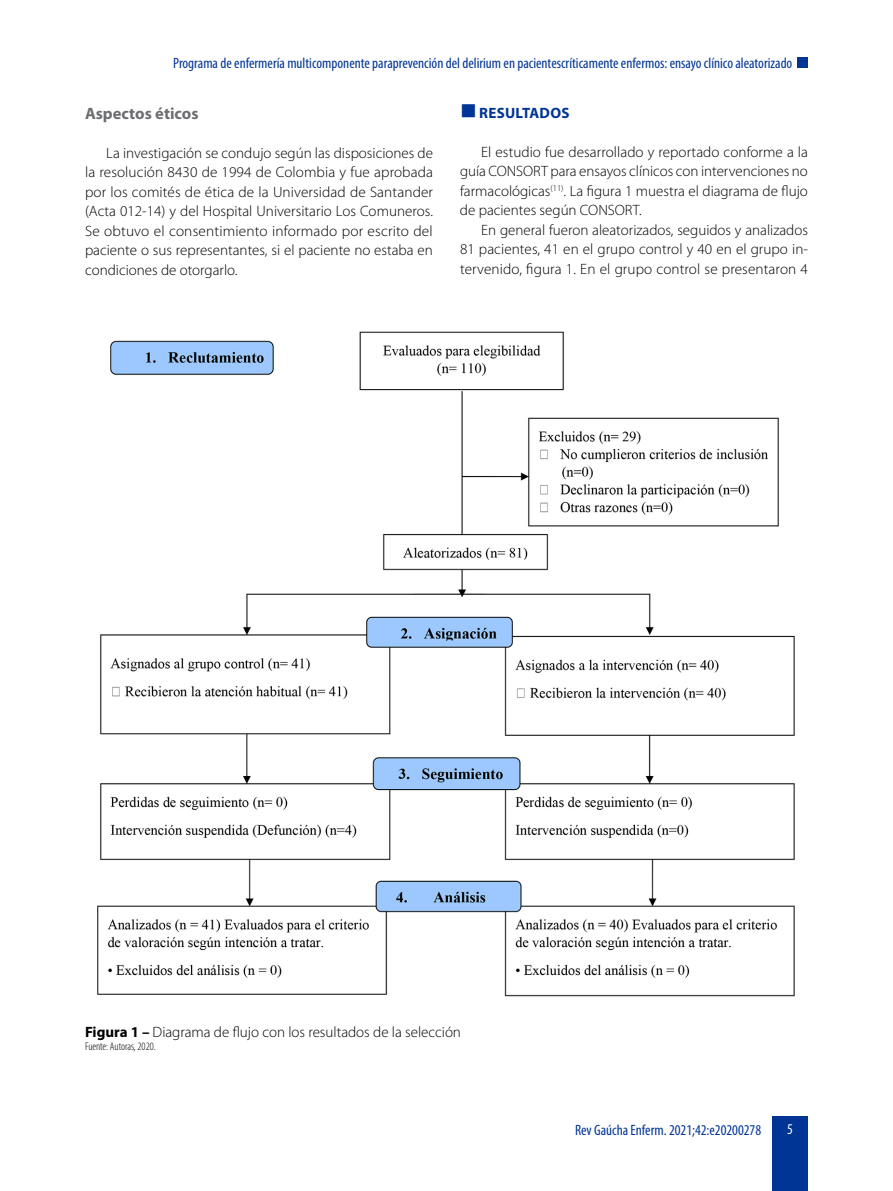
<style>
.page{position:relative;width:893px;height:1191px;background:#fff}
.page>*{position:absolute;margin:0;border:0;box-sizing:border-box;transform-origin:0 0}
.t1{font:700 16.5px "Myriad Pro";color:#6d6e71}
.t2{font:300 15px/19.5px "Myriad Pro";color:#000;text-align:justify}
.t3{font:condensed 15px "Myriad Pro";color:#003595}
.t4{font:700 15px "Myriad Pro";letter-spacing:.02em;color:#003595}
.t5{font:condensed 15px "Myriad Pro";color:#fff}
.t6{font:300 condensed 11.25px "Myriad Pro";color:#000}
.s1{font-weight:700}
</style>
<div class="page">
<div style="left:772px;top:1116px;width:36px;height:75px;background:#003595"></div>
<div style="left:798px;top:57px;width:10px;height:11px;background:#003595"></div>
<img style="left:97px;top:331px;width:698px;height:666px">
<p class="t3" style="left:173px;top:54px;width:621px">Programa de enfermería multicomponente paraprevención del delirium en pacientescríticamente enfermos: ensayo clínico aleatorizado</p>
<p class="t1" style="left:85px;top:102px;width:115px">Aspectos éticos</p>
<p class="t2" style="left:85px;top:143px;width:349px;text-indent:21px">La investigación se condujo según las disposiciones de la resolución 8430 de 1994 de Colombia y fue aprobada por los comités de ética de la Universidad de Santander (Acta 012-14) y del Hospital Universitario Los Comuneros.<br>Se obtuvo el consentimiento informado por escrito del paciente o sus representantes, si el paciente no estaba en condiciones de otorgarlo.</p>
<p class="t4" style="left:479px;top:103px;width:92px">RESULTADOS</p>
<p class="t2" style="left:460px;top:142px;width:350px;text-indent:21px">El estudio fue desarrollado y reportado conforme a la guía CONSORT para ensayos clínicos con intervenciones no farmacológicas<sup>(11)</sup>. La figura 1 muestra el diagrama de flujo de pacientes según CONSORT.</p>
<p class="t2" style="left:460px;top:220px;width:349px;text-indent:21px">En general fueron aleatorizados, seguidos y analizados 81 pacientes, 41 en el grupo control y 40 en el grupo in&shy;tervenido, figura 1. En el grupo control se presentaron 4</p>
<p class="t2" style="left:85px;top:1021px;width:377px"><span class="s1">Figura 1 –</span> Diagrama de flujo con los resultados de la selección</p>
<p class="t6" style="left:85px;top:1039px;width:72px">Fuente: Autoras, 2020.</p>
<p class="t3" style="left:575px;top:1121px;width:188px">Rev Gaúcha Enferm. 2021;42:e20200278</p>
<p class="t5" style="left:787px;top:1120px;width:7px">5</p>
</div>
